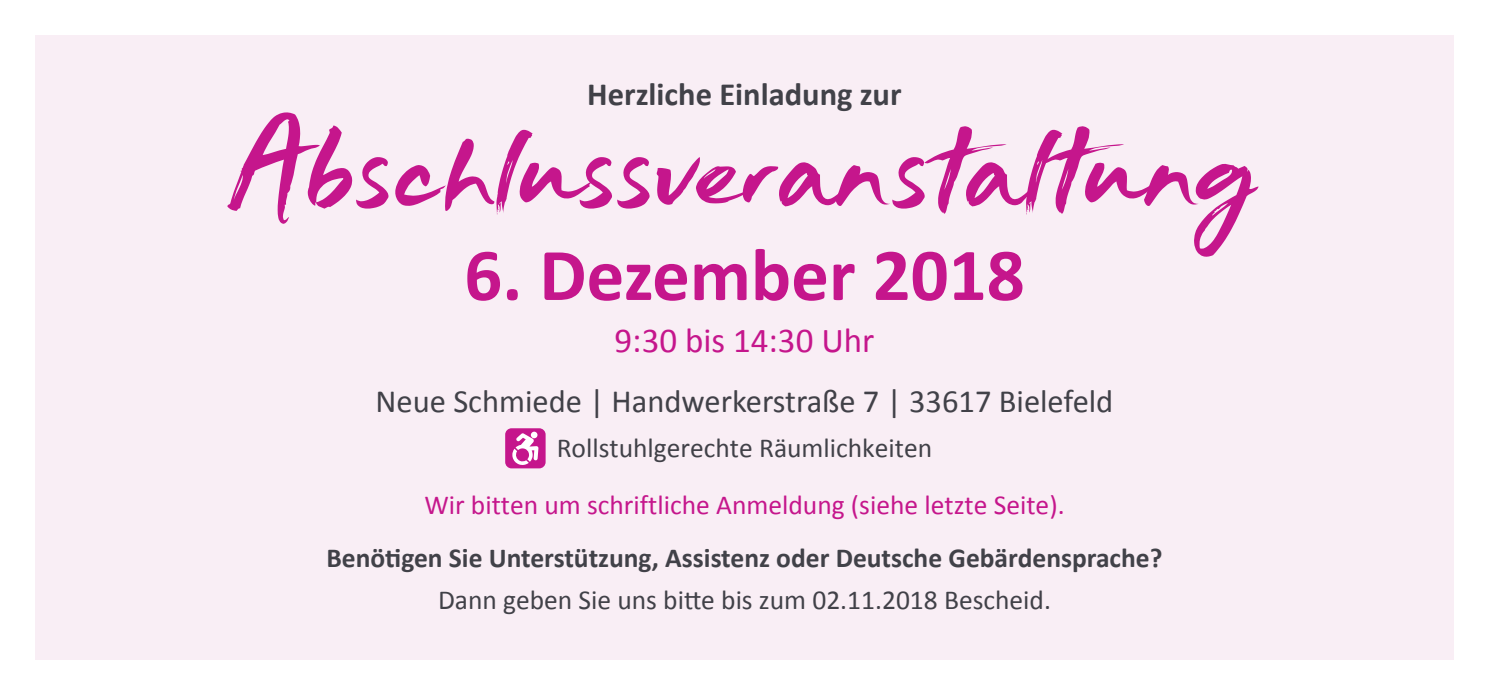
<style>
.page{position:relative;width:1489px;height:695px;background:#fff}
.page>*{position:absolute;margin:0;border:0;box-sizing:border-box;transform-origin:0 0}
.t1{font:140px "Just Wright";color:#c5168c}
.t2{font:700 75px "Calibri";color:#c5168c}
.t3{font:35px "Calibri";color:#c5168c}
.t4{font:32.5px "Calibri";color:#414148}
.t5{font:700 32.5px "Calibri";color:#414148}
.t6{font:27.5px "Calibri";color:#414148}
.t7{font:700 27.5px "Calibri";color:#414148}
.t8{font:27.5px "Calibri";color:#c5168c}
</style>
<div class="page">
<div style="left:35px;top:35px;width:1418px;height:624px;background:#f9eef5"></div>
<div style="left:505px;top:428px;width:40px;height:40px;background:#c5168c;border-radius:6px"></div>
<svg style="left:512px;top:433px;width:26px;height:32px"></svg>
<div style="left:531px;top:431px;width:6px;height:7px;background:#fff;border-radius:50%"></div>
<p class="t5" style="left:587px;top:73px;width:316px">Herzliche Einladung zur</p>
<h1 class="t1" style="left:231px;top:94px;width:1027px">Abschlussveranstaltung</h1>
<h2 class="t2" style="left:464px;top:227px;width:562px">6. Dezember 2018</h2>
<p class="t3" style="left:614px;top:318px;width:261px">9:30 bis 14:30 Uhr</p>
<p class="t4" style="left:375px;top:380px;width:739px">Neue Schmiede | Handwerkerstraße 7 | 33617 Bielefeld</p>
<p class="t6" style="left:556px;top:430px;width:377px">Rollstuhlgerechte Räumlichkeiten</p>
<p class="t8" style="left:424px;top:487px;width:641px">Wir bitten um schriftliche Anmeldung (siehe letzte Seite).</p>
<p class="t7" style="left:326px;top:540px;width:837px">Benötigen Sie Unterstützung, Assistenz oder Deutsche Gebärdensprache?</p>
<p class="t6" style="left:438px;top:582px;width:614px">Dann geben Sie uns bitte bis zum 02.11.2018 Bescheid.</p>
</div>
